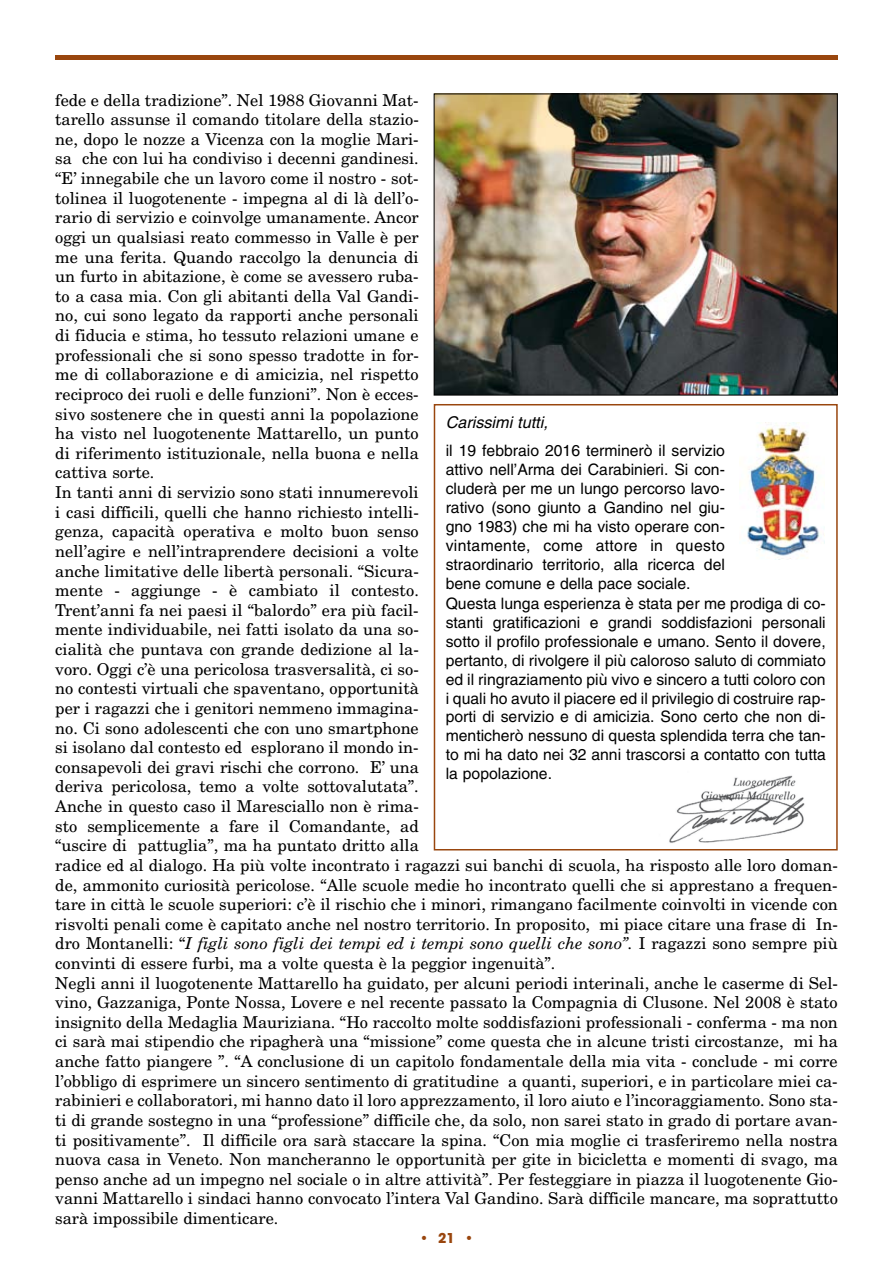
<style>
.page{position:relative;width:893px;height:1263px;background:#fff}
.page>*{position:absolute;margin:0;border:0;box-sizing:border-box;transform-origin:0 0}
.t1{font:16.35px/19.6px "New Century Schlbk";color:#000}
.t2{font:italic 16.2px "Helvetica";color:#000}
.t3{font:15.75px/18.9px "Helvetica";color:#000;text-align:justify}
.t4{font:700 13.5px "Avant Garde";color:#99460e}
.s1{font-style:italic}
</style>
<div class="page">
<div style="left:434px;top:404px;width:404px;height:446px;border:2px solid #99460e"></div>
<img style="left:654px;top:775px;width:158px;height:74px">
<div style="left:55px;top:55px;width:783px;height:5px;background:#99460e"></div>
<img style="left:436px;top:96px;width:400px;height:297px">
<div style="left:434px;top:94px;width:404px;height:301px;border:1px solid #000"></div>
<img style="left:747px;top:423px;width:78px;height:136px">
<p class="t1" style="left:55px;top:90px;width:784px">fede e della tradizione”. Nel 1988 Giovanni Mat-<br>tarello assunse il comando titolare della stazio-<br>ne, dopo le nozze a Vicenza con la moglie Mari-<br>sa che con lui ha condiviso i decenni gandinesi.<br>“E’ innegabile che un lavoro come il nostro - sot-<br>tolinea il luogotenente - impegna al di là dell’o-<br>rario di servizio e coinvolge umanamente. Ancor<br>oggi un qualsiasi reato commesso in Valle è per<br>me una ferita. Quando raccolgo la denuncia di<br>un furto in abitazione, è come se avessero ruba-<br>to a casa mia. Con gli abitanti della Val Gandi-<br>no, cui sono legato da rapporti anche personali<br>di fiducia e stima, ho tessuto relazioni umane e<br>professionali che si sono spesso tradotte in for-<br>me di collaborazione e di amicizia, nel rispetto<br>reciproco dei ruoli e delle funzioni”. Non è ecces-<br>sivo sostenere che in questi anni la popolazione<br>ha visto nel luogotenente Mattarello, un punto<br>di riferimento istituzionale, nella buona e nella<br>cattiva sorte.<br>In tanti anni di servizio sono stati innumerevoli<br>i casi difficili, quelli che hanno richiesto intelli-<br>genza, capacità operativa e molto buon senso<br>nell’agire e nell’intraprendere decisioni a volte<br>anche limitative delle libertà personali. “Sicura-<br>mente - aggiunge - è cambiato il contesto.<br>Trent’anni fa nei paesi il “balordo” era più facil-<br>mente individuabile, nei fatti isolato da una so-<br>cialità che puntava con grande dedizione al la-<br>voro. Oggi c’è una pericolosa trasversalità, ci so-<br>no contesti virtuali che spaventano, opportunità<br>per i ragazzi che i genitori nemmeno immagina-<br>no. Ci sono adolescenti che con uno smartphone<br>si isolano dal contesto ed esplorano il mondo in-<br>consapevoli dei gravi rischi che corrono. E’ una<br>deriva pericolosa, temo a volte sottovalutata”.<br>Anche in questo caso il Maresciallo non è rima-<br>sto semplicemente a fare il Comandante, ad<br>“uscire di pattuglia”, ma ha puntato dritto alla<br>radice ed al dialogo. Ha più volte incontrato i ragazzi sui banchi di scuola, ha risposto alle loro doman&shy;de, ammonito curiosità pericolose. “Alle scuole medie ho incontrato quelli che si apprestano a frequen&shy;tare in città le scuole superiori: c’è il rischio che i minori, rimangano facilmente coinvolti in vicende con risvolti penali come è capitato anche nel nostro territorio. In proposito, mi piace citare una frase di In&shy;dro Montanelli: “<span class="s1">I figli sono figli dei tempi ed i tempi sono quelli che sono”.</span> I ragazzi sono sempre più convinti di essere furbi, ma a volte questa è la peggior ingenuità”.<br>Negli anni il luogotenente Mattarello ha guidato, per alcuni periodi interinali, anche le caserme di Sel&shy;vino, Gazzaniga, Ponte Nossa, Lovere e nel recente passato la Compagnia di Clusone. Nel 2008 è stato insignito della Medaglia Mauriziana. “Ho raccolto molte soddisfazioni professionali - conferma - ma non ci sarà mai stipendio che ripagherà una “missione” come questa che in alcune tristi circostanze, mi ha anche fatto piangere ”. “A conclusione di un capitolo fondamentale della mia vita - conclude - mi corre l’obbligo di esprimere un sincero sentimento di gratitudine a quanti, superiori, e in particolare miei ca&shy;rabinieri e collaboratori, mi hanno dato il loro apprezzamento, il loro aiuto e l’incoraggiamento. Sono sta&shy;ti di grande sostegno in una “professione” difficile che, da solo, non sarei stato in grado di portare avan&shy;ti positivamente”. Il difficile ora sarà staccare la spina. “Con mia moglie ci trasferiremo nella nostra nuova casa in Veneto. Non mancheranno le opportunità per gite in bicicletta e momenti di svago, ma penso anche ad un impegno nel sociale o in altre attività”. Per festeggiare in piazza il luogotenente Gio&shy;vanni Mattarello i sindaci hanno convocato l’intera Val Gandino. Sarà difficile mancare, ma soprattutto sarà impossibile dimenticare.</p>
<p class="t2" style="left:446px;top:413px;width:104px">Carissimi tutti,</p>
<p class="t3" style="left:446px;top:441px;width:281px">il 19 febbraio 2016 terminerò il servizio attivo nell’Arma dei Carabinieri. Si con&shy;cluderà per me un lungo percorso lavo&shy;rativo (sono giunto a Gandino nel giu&shy;gno 1983) che mi ha visto operare con&shy;vintamente, come attore in questo straordinario territorio, alla ricerca del bene comune e della pace sociale.</p>
<p class="t3" style="left:446px;top:594px;width:382px">Questa lunga esperienza è stata per me prodiga di co&shy;stanti gratificazioni e grandi soddisfazioni personali sotto il profilo professionale e umano. Sento il dovere, pertanto, di rivolgere il più caloroso saluto di commiato ed il ringraziamento più vivo e sincero a tutti coloro con i quali ho avuto il piacere ed il privilegio di costruire rap&shy;porti di servizio e di amicizia. Sono certo che non di&shy;menticherò nessuno di questa splendida terra che tan&shy;to mi ha dato nei 32 anni trascorsi a contatto con tutta la popolazione.</p>
<p class="t4" style="left:419px;top:1230px;width:56px">• 21 •</p>
</div>
